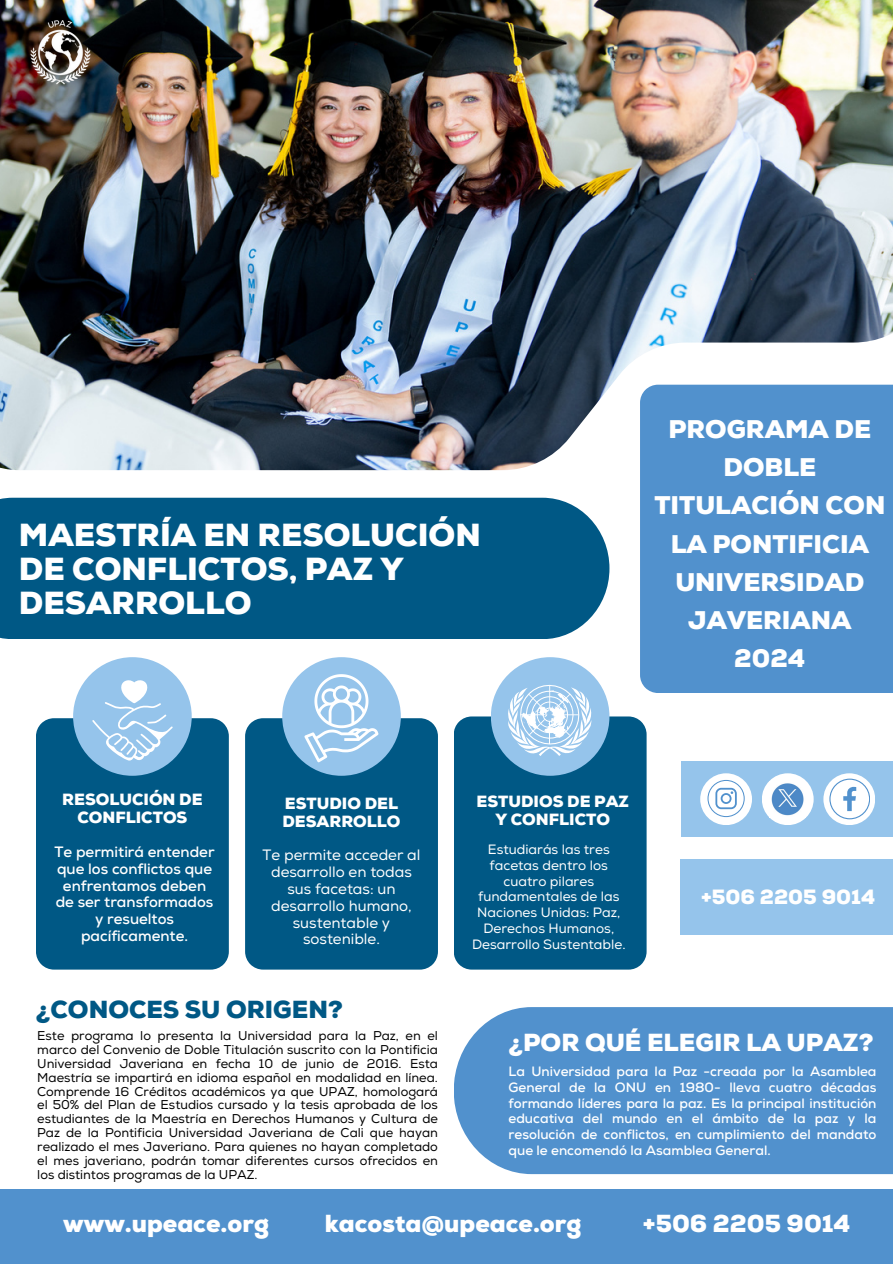
<style>
.page{position:relative;width:893px;height:1264px;background:#fff}
.page>*{position:absolute;margin:0;border:0;box-sizing:border-box;transform-origin:0 0}
.t1{font:900 31.8px/33.8px "Nexa";color:#fff}
.t2{font:900 25.5px/38.2px "Nexa";color:#fff;text-align:center}
.t3{font:900 24.6px "Nexa";color:#fff}
.t4{font:900 24.6px "Nexa";color:#005885}
.t5{font:900 20.55px "Nexa";color:#fff}
.t6{font:900 16.2px/18px "Nexa";color:#fff;text-align:center}
.t7{font:700 15px/16.8px "Nexa";color:#fff;text-align:center}
.t8{font:15px/16.8px "Nexa";color:#fff;text-align:center}
.t9{font:700 13.5px/15.8px "Nexa";color:#fff;text-align:justify}
.t10{font:13.5px/15.8px "Nexa";color:#fff;text-align:center}
.t11{font:12.75px/13.8px "Nexa";color:#000;text-align:justify}
</style>
<div class="page">
<img style="left:0;top:0;width:892px;height:470px">
<div style="left:681px;top:760px;width:211px;height:76px;background:#95c4eb"></div>
<div style="left:680px;top:859px;width:212px;height:75px;background:#95c4eb"></div>
<div style="left:36px;top:718px;width:193px;height:251px;background:#005885"></div>
<div style="left:73px;top:657px;width:119px;height:118px;background:#95c4eb;border-radius:50%"></div>
<div style="left:245px;top:718px;width:193px;height:251px;background:#005885"></div>
<div style="left:282px;top:657px;width:119px;height:118px;background:#95c4eb;border-radius:50%"></div>
<div style="left:454px;top:716px;width:192px;height:253px;background:#005885"></div>
<div style="left:491px;top:657px;width:118px;height:118px;background:#95c4eb;border-radius:50%"></div>
<div style="left:0;top:1189px;width:892px;height:74px;background:#5191cd"></div>
<div style="left:453px;top:1007px;width:439px;height:167px;background:#5191cd"></div>
<div style="left:0;top:497px;width:609px;height:142px;background:#005885"></div>
<div style="left:700px;top:773px;width:52px;height:52px;background:#fff;border-radius:50%"></div>
<svg style="left:707px;top:780px;width:37px;height:37px"></svg>
<div style="left:761px;top:773px;width:52px;height:52px;background:#fff;border-radius:50%"></div>
<div style="left:823px;top:773px;width:52px;height:52px;background:#fff;border-radius:50%"></div>
<svg style="left:829px;top:778px;width:40px;height:41px"></svg>
<img style="left:27px;top:12px;width:67px;height:77px">
<svg style="left:304px;top:674px;width:74px;height:88px"></svg>
<svg style="left:92px;top:680px;width:81px;height:80px"></svg>
<img style="left:771px;top:783px;width:33px;height:33px">
<svg style="left:508px;top:684px;width:84px;height:72px"></svg>
<div style="left:640px;top:384px;width:252px;height:309px;background:#5191cd"></div>
<p class="t1" style="left:19px;top:519px;width:463px">MAESTRÍA EN RESOLUCIÓN<br>DE CONFLICTOS, PAZ Y<br>DESARROLLO</p>
<p class="t2" style="left:654px;top:411px;width:232px">PROGRAMA DE<br>DOBLE<br>TITULACIÓN CON<br>LA PONTIFICIA<br>UNIVERSIDAD<br>JAVERIANA<br>2024</p>
<p class="t6" style="left:62px;top:791px;width:142px">RESOLUCIÓN DE<br>CONFLICTOS</p>
<p class="t7" style="left:55px;top:843px;width:161px">Te permitirá entender que los conflictos que enfrentamos deben de ser transformados y resueltos pacíficamente.</p>
<h5 class="t6" style="left:282px;top:795px;width:119px;text-align:left">ESTUDIO DEL<br>DESARROLLO</h5>
<p class="t8" style="left:262px;top:847px;width:159px">Te permite acceder al desarrollo en todas sus facetas: un desarrollo humano, sustentable y sostenible.</p>
<h5 class="t6" style="left:476px;top:793px;width:154px">ESTUDIOS DE PAZ<br>Y CONFLICTO</h5>
<h6 class="t10" style="left:472px;top:842px;width:155px">Estudiarás las tres facetas dentro los cuatro pilares fundamentales de las<br>Naciones Unidas: Paz,<br>Derechos Humanos,<br>Desarrollo Sustentable.</h6>
<p class="t5" style="left:701px;top:885px;width:176px">+506 2205 9014</p>
<h1 class="t4" style="left:36px;top:995px;width:308px">¿CONOCES SU ORIGEN?</h1>
<p class="t11" style="left:37px;top:1029px;width:402px">Este programa lo presenta la Universidad para la Paz, en el marco del Convenio de Doble Titulación suscrito con la Pontificia Universidad Javeriana en fecha 10 de junio de 2016. Esta Maestría se impartirá en idioma español en modalidad en línea.<br>Comprende 16 Créditos académicos ya que UPAZ, homologará el 50% del Plan de Estudios cursado y la tesis aprobada de los estudiantes de la Maestría en Derechos Humanos y Cultura de Paz de la Pontificia Universidad Javeriana de Cali que hayan realizado el mes Javeriano. Para quienes no hayan completado el mes javeriano, podrán tomar diferentes cursos ofrecidos en los distintos programas de la UPAZ.</p>
<h5 class="t3" style="left:508px;top:1027px;width:366px">¿POR QUÉ ELEGIR LA UPAZ?</h5>
<p class="t9" style="left:508px;top:1064px;width:369px">La Universidad para la Paz -creada por la Asamblea General de la ONU en 1980- lleva cuatro décadas formando líderes para la paz. Es la principal institución educativa del mundo en el ámbito de la paz y la resolución de conflictos, en cumplimiento del mandato que le encomendó la Asamblea General.</p>
<p class="t3" style="left:63px;top:1209px;width:207px">www.upeace.org</p>
<p class="t3" style="left:325px;top:1209px;width:258px">kacosta@upeace.org</p>
<p class="t3" style="left:643px;top:1209px;width:209px">+506 2205 9014</p>
</div>
